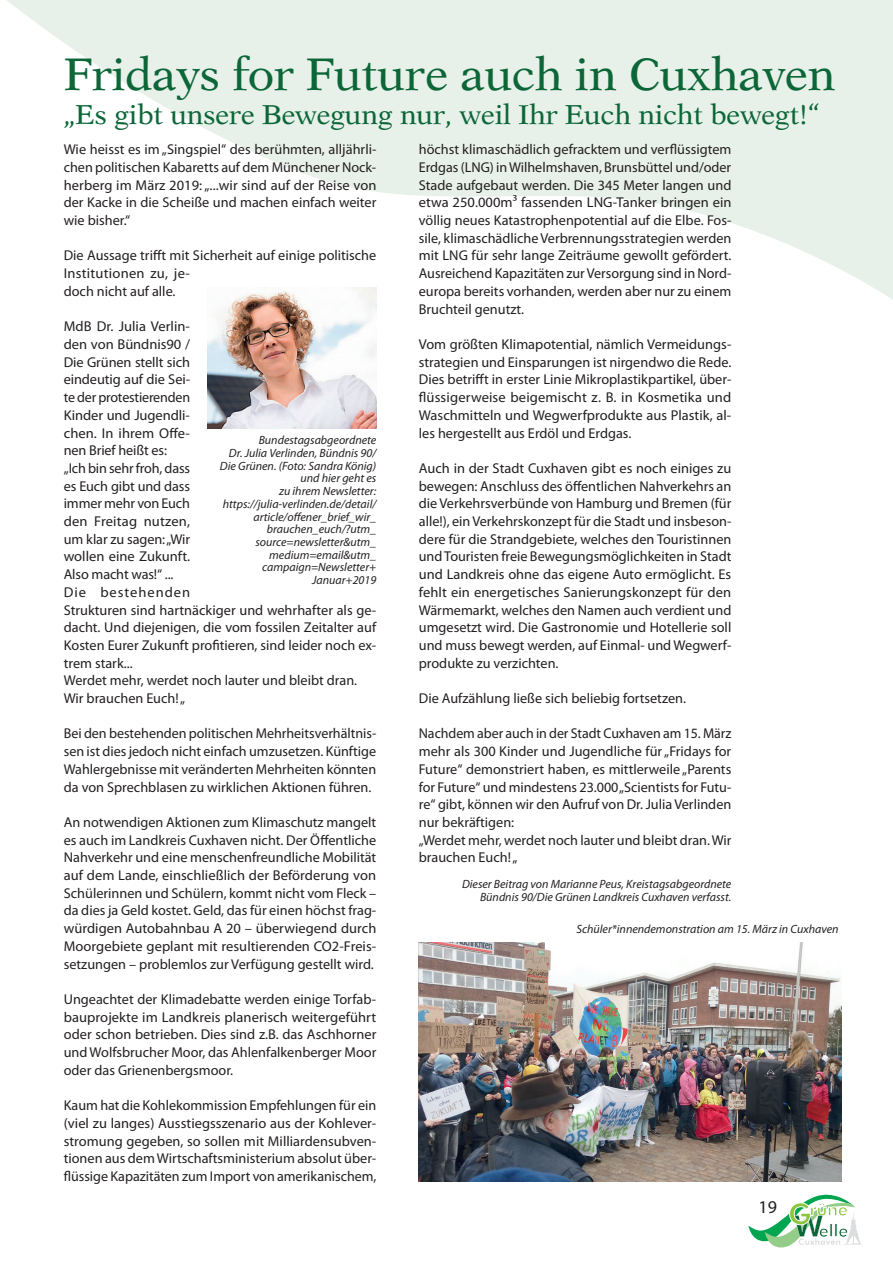
<style>
.page{position:relative;width:893px;height:1263px;background:#fff}
.page>*{position:absolute;margin:0;border:0;box-sizing:border-box;transform-origin:0 0}
.t1{font:45px "Nebraska Normal";color:#0c6638}
.t2{font:27px "Nebraska Normal";color:#0c6638}
.t3{font:18px "Myriad Pro";color:#231f20}
.t4{font:14.25px/17.7px "Myriad Pro";color:#231f20;text-align:justify}
.t5{font:italic 12px/12.8px "Myriad Pro";color:#231f20;text-align:right}
</style>
<div class="page">
<svg style="left:7px;top:0;width:886px;height:309px;fill:#e7f1e9"></svg>
<img style="left:207px;top:288px;width:169px;height:140px">
<img style="left:419px;top:943px;width:423px;height:238px">
<svg style="left:748px;top:1194px;width:113px;height:53px"></svg>
<h1 class="t1" style="left:64px;top:48px;width:773px">Fridays for Future auch in Cuxhaven</h1>
<h2 class="t2" style="left:64px;top:98px;width:757px">„Es gibt unsere Bewegung nur, weil Ihr Euch nicht bewegt!“</h2>
<p class="t4" style="left:64px;top:140px;width:314px">Wie heisst es im „Singspiel“ des berühmten, alljährli&shy;chen politischen Kabaretts auf dem Münchener Nock&shy;herberg im März 2019: „...wir sind auf der Reise von der Kacke in die Scheiße und machen einfach weiter wie bisher.“</p>
<p class="t4" style="left:64px;top:247px;width:314px;text-align:left">Die Aussage trifft mit Sicherheit auf einige politische<br>Institutionen zu, je-<br>doch nicht auf alle.</p>
<p class="t4" style="left:64px;top:317px;width:314px;text-align:left">MdB Dr. Julia Verlin-<br>den von Bündnis90 /<br>Die Grünen stellt sich<br>eindeutig auf die Sei-<br>te der protestierenden<br>Kinder und Jugendli-<br>chen. In ihrem Offe-<br>nen Brief heißt es:<br>„Ich bin sehr froh, dass<br>es Euch gibt und dass<br>immer mehr von Euch<br>den Freitag nutzen,<br>um klar zu sagen: „Wir<br>wollen eine Zukunft.<br>Also macht was!“ ...<br>Die bestehenden<br>Strukturen sind hartnäckiger und wehrhafter als ge&shy;dacht. Und diejenigen, die vom fossilen Zeitalter auf<br>Kosten Eurer Zukunft profitieren, sind leider noch ex&shy;trem stark...<br>Werdet mehr, werdet noch lauter und bleibt dran.<br>Wir brauchen Euch! „</p>
<p class="t4" style="left:64px;top:724px;width:314px">Bei den bestehenden politischen Mehrheitsverhältnis&shy;sen ist dies jedoch nicht einfach umzusetzen. Künftige Wahlergebnisse mit veränderten Mehrheiten könnten da von Sprechblasen zu wirklichen Aktionen führen.</p>
<p class="t4" style="left:64px;top:813px;width:314px">An notwendigen Aktionen zum Klimaschutz mangelt es auch im Landkreis Cuxhaven nicht. Der Öffentliche Nahverkehr und eine menschenfreundliche Mobilität auf dem Lande, einschließlich der Beförderung von Schülerinnen und Schülern, kommt nicht vom Fleck – da dies ja Geld kostet. Geld, das für einen höchst frag&shy;würdigen Autobahnbau A 20 – überwiegend durch Moorgebiete geplant mit resultierenden CO2-Freis&shy;setzungen – problemlos zur Verfügung gestellt wird.</p>
<p class="t4" style="left:64px;top:990px;width:314px">Ungeachtet der Klimadebatte werden einige Torfab&shy;bauprojekte im Landkreis planerisch weitergeführt oder schon betrieben. Dies sind z.B. das Aschhorner und Wolfsbrucher Moor, das Ahlenfalkenberger Moor oder das Grienenbergsmoor.</p>
<p class="t4" style="left:64px;top:1096px;width:314px">Kaum hat die Kohlekommission Empfehlungen für ein (viel zu langes) Ausstiegsszenario aus der Kohlever&shy;stromung gegeben, so sollen mit Milliardensubven&shy;tionen aus dem Wirtschaftsministerium absolut über&shy;flüssige Kapazitäten zum Import von amerikanischem,</p>
<p class="t4" style="left:419px;top:140px;width:314px">höchst klimaschädlich gefracktem und verflüssigtem Erdgas (LNG) in Wilhelmshaven, Brunsbüttel und/oder Stade aufgebaut werden. Die 345 Meter langen und etwa 250.000m³ fassenden LNG-Tanker bringen ein völlig neues Katastrophenpotential auf die Elbe. Fos&shy;sile, klimaschädliche Verbrennungsstrategien werden mit LNG für sehr lange Zeiträume gewollt gefördert.<br>Ausreichend Kapazitäten zur Versorgung sind in Nord&shy;europa bereits vorhanden, werden aber nur zu einem Bruchteil genutzt.</p>
<p class="t4" style="left:419px;top:335px;width:314px">Vom größten Klimapotential, nämlich Vermeidungs&shy;strategien und Einsparungen ist nirgendwo die Rede.<br>Dies betrifft in erster Linie Mikroplastikpartikel, über&shy;flüssigerweise beigemischt z. B. in Kosmetika und Waschmitteln und Wegwerfprodukte aus Plastik, al&shy;les hergestellt aus Erdöl und Erdgas.</p>
<p class="t4" style="left:419px;top:459px;width:314px">Auch in der Stadt Cuxhaven gibt es noch einiges zu bewegen: Anschluss des öffentlichen Nahverkehrs an die Verkehrsverbünde von Hamburg und Bremen (für alle!), ein Verkehrskonzept für die Stadt und insbeson&shy;dere für die Strandgebiete, welches den Touristinnen und Touristen freie Bewegungsmöglichkeiten in Stadt und Landkreis ohne das eigene Auto ermöglicht. Es fehlt ein energetisches Sanierungskonzept für den Wärmemarkt, welches den Namen auch verdient und umgesetzt wird. Die Gastronomie und Hotellerie soll und muss bewegt werden, auf Einmal- und Wegwerf&shy;produkte zu verzichten.</p>
<p class="t4" style="left:419px;top:689px;width:269px">Die Aufzählung ließe sich beliebig fortsetzen.</p>
<p class="t4" style="left:419px;top:724px;width:314px;text-align:left">Nachdem aber auch in der Stadt Cuxhaven am 15. März mehr als 300 Kinder und Jugendliche für „Fridays for Future“ demonstriert haben, es mittlerweile „Parents for Future“ und mindestens 23.000 „Scientists for Futu&shy;re“ gibt, können wir den Aufruf von Dr. Julia Verlinden nur bekräftigen:<br>„Werdet mehr, werdet noch lauter und bleibt dran. Wir brauchen Euch! „</p>
<p class="t5" style="left:462px;top:877px;width:271px">Dieser Beitrag von Marianne Peus, Kreistagsabgeordnete<br>Bündnis 90/Die Grünen Landkreis Cuxhaven verfasst.</p>
<p class="t5" style="left:220px;top:433px;width:158px">Bundestagsabgeordnete<br>Dr. Julia Verlinden, Bündnis 90/<br>Die Grünen. (Foto: Sandra König) und hier geht es<br>zu ihrem Newsletter: https://julia-verlinden.de/detail/ article/offener_brief_wir_ brauchen_euch/?utm_ source=newsletter&amp;utm_ medium=email&amp;utm_ campaign=Newsletter+<br>Januar+2019</p>
<p class="t5" style="left:576px;top:922px;width:264px">Schüler*innendemonstration am 15. März in Cuxhaven</p>
<p class="t3" style="left:759px;top:1195px;width:20px">19</p>
</div>
